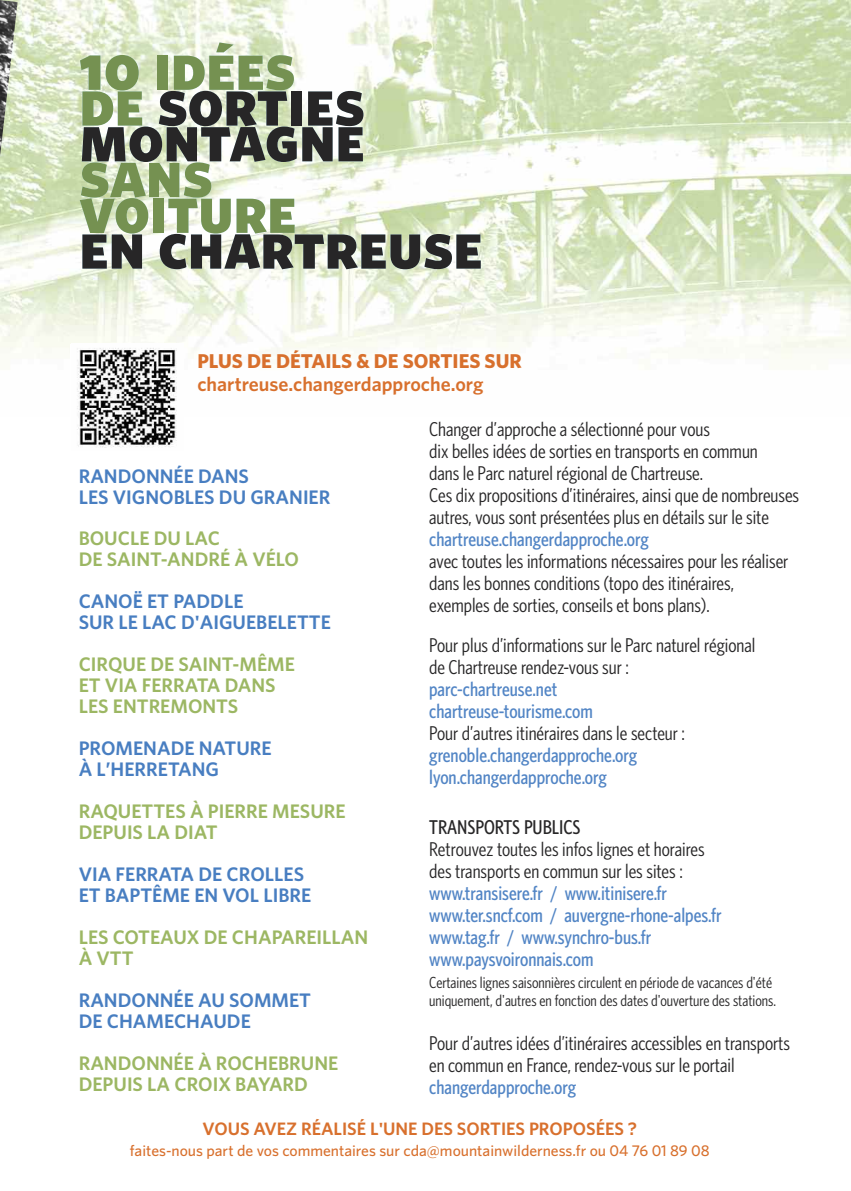
<style>
.page{position:relative;width:851px;height:1191px;background:#fff}
.page>*{position:absolute;margin:0;border:0;box-sizing:border-box;transform-origin:0 0}
.t1{font:65px "Whitney HTF Black SC";color:#272627}
.t2{font:65px "Whitney HTF Black SC";color:#759151}
.t3{font:condensed 20px/22px "Whitney HTF";color:#272627}
.t4{font:500 condensed 20px/22px "Whitney HTF";color:#5285c5}
.t5{font:600 20px "Whitney HTF";color:#d8702d}
.t6{font:700 20px "Whitney HTF";color:#d8702d}
.t7{font:500 condensed 20px "Whitney HTF";color:#272627}
.t8{font:600 19.6px/21px "Whitney HTF";color:#9cb763}
.t9{font:600 19.6px/21px "Whitney HTF";color:#487ec1}
.t10{font:600 18px "Whitney HTF";color:#d8702d}
.t11{font:condensed 16px/18px "Whitney HTF";color:#272627}
.t12{font:500 15.6px "Whitney HTF";color:#d8702d}
.s1{color:#759151}
</style>
<div class="page">
<img style="left:0;top:0;width:850px;height:359px">
<img style="left:0;top:0;width:18px;height:156px">
<img style="left:72px;top:344px;width:111px;height:104px">
<h1 class="t2" style="left:79px;top:29px;width:217px">10 idées</h1>
<h1 class="t1" style="left:79px;top:65px;width:287px"><span class="s1">de</span> sorties</h1>
<h1 class="t1" style="left:79px;top:101px;width:287px">montagne</h1>
<h1 class="t2" style="left:79px;top:137px;width:135px">sans</h1>
<h1 class="t2" style="left:79px;top:172px;width:219px">voiture</h1>
<h1 class="t1" style="left:79px;top:208px;width:405px">en chartreuse</h1>
<p class="t6" style="left:197px;top:349px;width:326px">PLUS DE DÉTAILS &amp; DE SORTIES SUR</p>
<p class="t5" style="left:197px;top:372px;width:287px">chartreuse.changerdapproche.org</p>
<p class="t9" style="left:79px;top:465px;width:253px">RANDONNÉE DANS<br>LES VIGNOBLES DU GRANIER</p>
<p class="t8" style="left:79px;top:527px;width:222px">BOUCLE DU LAC<br>DE SAINT-ANDRÉ À VÉLO</p>
<p class="t9" style="left:79px;top:590px;width:253px">CANOË ET PADDLE<br>SUR LE LAC D'AIGUEBELETTE</p>
<p class="t8" style="left:79px;top:653px;width:218px">CIRQUE DE SAINT-MÊME<br>ET VIA FERRATA DANS<br>LES ENTREMONTS</p>
<p class="t9" style="left:79px;top:737px;width:194px">PROMENADE NATURE<br>À L’HERRETANG</p>
<p class="t8" style="left:79px;top:800px;width:268px">RAQUETTES À PIERRE MESURE<br>DEPUIS LA DIAT</p>
<p class="t9" style="left:79px;top:863px;width:234px">VIA FERRATA DE CROLLES<br>ET BAPTÊME EN VOL LIBRE</p>
<p class="t8" style="left:79px;top:926px;width:291px">LES COTEAUX DE CHAPAREILLAN<br>À VTT</p>
<p class="t9" style="left:79px;top:989px;width:234px">RANDONNÉE AU SOMMET<br>DE CHAMECHAUDE</p>
<p class="t8" style="left:79px;top:1052px;width:261px">RANDONNÉE À ROCHEBRUNE<br>DEPUIS LA CROIX BAYARD</p>
<p class="t3" style="left:429px;top:418px;width:371px">Changer d’approche a sélectionné pour vous<br>dix belles idées de sorties en transports en commun<br>dans le Parc naturel régional de Chartreuse.<br>Ces dix propositions d’itinéraires, ainsi que de nombreuses autres, vous sont présentées plus en détails sur le site</p>
<p class="t4" style="left:429px;top:528px;width:221px">chartreuse.changerdapproche.org</p>
<p class="t3" style="left:429px;top:550px;width:360px">avec toutes les informations nécessaires pour les réaliser dans les bonnes conditions (topo des itinéraires, exemples de sorties, conseils et bons plans).</p>
<p class="t3" style="left:429px;top:634px;width:328px">Pour plus d’informations sur le Parc naturel régional de Chartreuse rendez-vous sur :</p>
<p class="t4" style="left:429px;top:678px;width:165px">parc-chartreuse.net chartreuse-tourisme.com</p>
<p class="t3" style="left:429px;top:722px;width:257px">Pour d’autres itinéraires dans le secteur :</p>
<p class="t4" style="left:429px;top:744px;width:210px">grenoble.changerdapproche.org lyon.changerdapproche.org</p>
<p class="t7" style="left:429px;top:815px;width:153px">TRANSPORTS PUBLICS</p>
<p class="t3" style="left:429px;top:838px;width:277px">Retrouvez toutes les infos lignes et horaires des transports en commun sur les sites :</p>
<p class="t4" style="left:429px;top:882px;width:294px">www.transisere.fr / www.itinisere.fr www.ter.sncf.com / auvergne-rhone-alpes.fr www.tag.fr / www.synchro-bus.fr www.paysvoironnais.com</p>
<p class="t11" style="left:429px;top:973px;width:348px">Certaines lignes saisonnières circulent en période de vacances d'été uniquement, d'autres en fonction des dates d'ouverture des stations.</p>
<p class="t3" style="left:429px;top:1032px;width:362px">Pour d’autres idées d’itinéraires accessibles en transports en commun en France, rendez-vous sur le portail</p>
<p class="t4" style="left:429px;top:1076px;width:149px">changerdapproche.org</p>
<p class="t10" style="left:202px;top:1118px;width:436px">VOUS AVEZ RÉALISÉ L'UNE DES SORTIES PROPOSÉES ?</p>
<p class="t12" style="left:130px;top:1141px;width:581px">faites-nous part de vos commentaires sur cda@mountainwilderness.fr ou 04 76 01 89 08</p>
</div>
